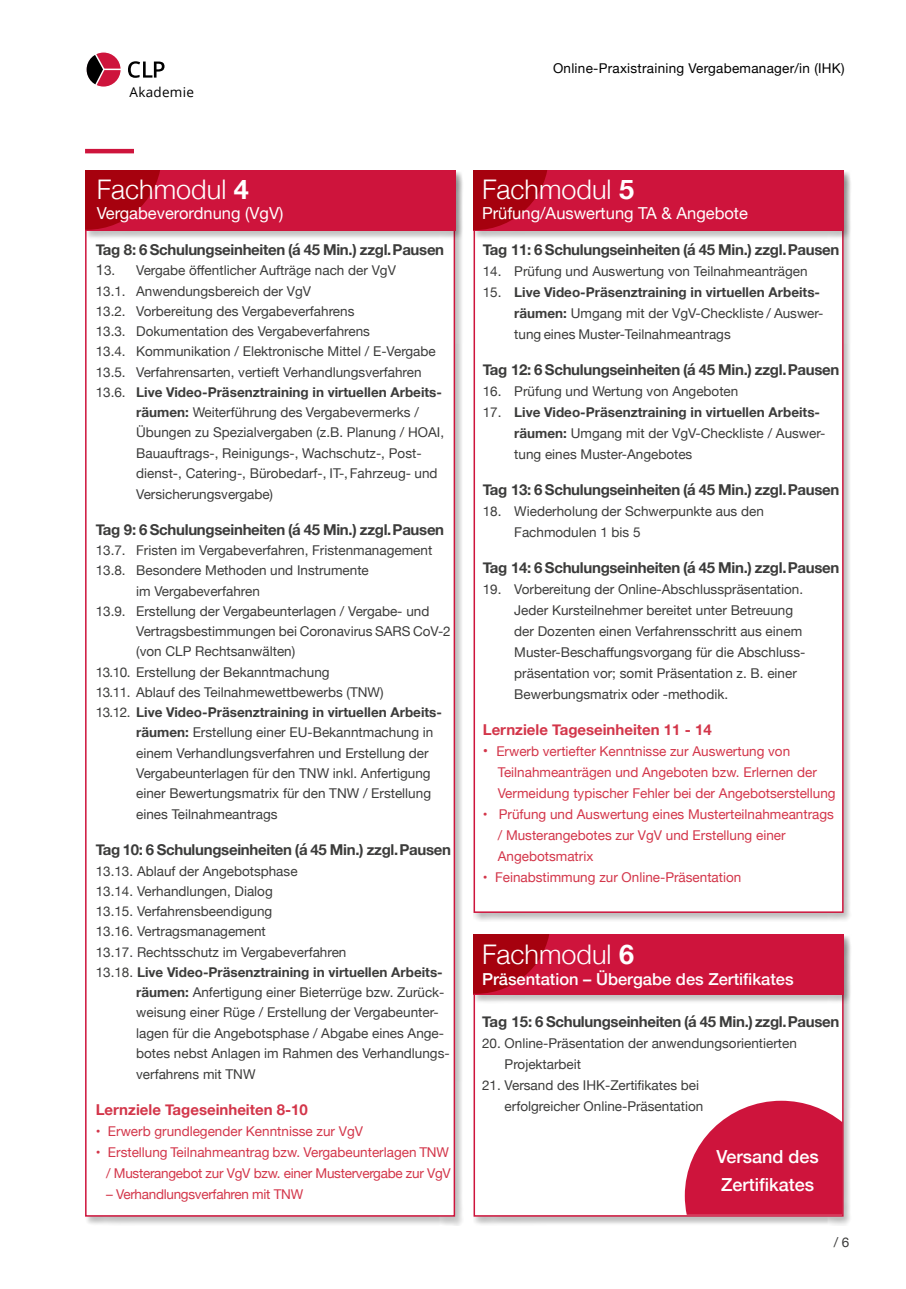
<style>
.page{position:relative;width:906px;height:1289px;background:#fff}
.page>*{position:absolute;margin:0;border:0;box-sizing:border-box;transform-origin:0 0}
.t1{font:300 27px "Helvetica Neue";color:#fff}
.t2{font:500 18px/28.5px "Helvetica Neue";color:#fff}
.t3{font:16.5px "Helvetica Neue";color:#fff}
.t4{font:500 16.5px "Helvetica Neue";color:#fff}
.t5{font:700 15px "Helvetica Neue";letter-spacing:-.02em;color:#3c3c3b}
.t6{font:700 15px "Helvetica Neue";color:#d3364a}
.t7{font:13.5px/21px "Helvetica Neue";color:#3c3c3b}
.t8{font:13.5px/21px "Helvetica Neue";color:#d3364a}
.t9{font:700 13.5px "Helvetica Neue";color:#3c3c3b}
.t10{font:13.5px/21px "Helvetica Neue";letter-spacing:-.02em;color:#d3364a;text-align:right}
.t11{font:13.5px "Helvetica Neue";letter-spacing:.02em;color:#000}
.t12{font:13.5px "Open Sans";letter-spacing:.02em;color:#000}
.s1{font-weight:700}
.s2{font-size:15px}
.s3{font-weight:400}
</style>
<div class="page">
<svg style="left:128px;top:61px;width:36px;height:17px"></svg>
<div style="left:85px;top:51px;width:37px;height:37px;border:2px solid #fff;border-radius:50%"></div>
<svg style="left:86px;top:52px;width:35px;height:36px"></svg>
<div style="left:473px;top:934px;width:379px;height:291px;background:#000;opacity:.25"></div>
<div style="left:473px;top:934px;width:370px;height:282px;background:#fff;border:2px solid #ce143c"></div>
<div style="left:473px;top:934px;width:379px;height:69px;background:#000;opacity:.25"></div>
<div style="left:473px;top:934px;width:370px;height:60px;background:#ce143c"></div>
<svg style="left:473px;top:934px;width:76px;height:59px"></svg>
<div style="left:473px;top:171px;width:379px;height:751px;background:#000;opacity:.25"></div>
<div style="left:473px;top:170px;width:370px;height:742px;background:#fff;border:2px solid #ce143c"></div>
<div style="left:473px;top:171px;width:379px;height:69px;background:#000;opacity:.25"></div>
<div style="left:473px;top:170px;width:370px;height:60px;background:#ce143c"></div>
<svg style="left:473px;top:170px;width:74px;height:60px"></svg>
<div style="left:85px;top:171px;width:378px;height:1054px;background:#000;opacity:.25"></div>
<div style="left:85px;top:170px;width:370px;height:1046px;background:#fff;border:2px solid #ce143c"></div>
<hr style="left:85px;top:149px;width:49px;height:4px;background:#ce143c">
<div style="left:85px;top:171px;width:378px;height:69px;background:#000;opacity:.25"></div>
<div style="left:85px;top:170px;width:370px;height:60px;background:#ce143c"></div>
<svg style="left:85px;top:170px;width:75px;height:60px"></svg>
<svg style="left:685px;top:1100px;width:157px;height:114px;background:#d43457"></svg>
<p class="t12" style="left:130px;top:83px;width:66px">Akademie</p>
<p class="t11" style="left:553px;top:58px;width:293px">Online-Praxistraining Vergabemanager/in (IHK)</p>
<h1 class="t1" style="left:97px;top:167px;width:154px">Fachmodul <span class="s1">4</span></h1>
<p class="t3" style="left:97px;top:201px;width:188px">Vergabeverordnung (VgV)</p>
<p class="t5" style="left:96px;top:238px;width:350px">Tag 8: 6 Schulungseinheiten (á 45 Min.) zzgl. Pausen</p>
<p class="t7" style="left:96px;top:261px;width:302px"><span class="s2">1</span>3. Vergabe öffentlicher Aufträge nach der VgV</p>
<p class="t7" style="left:96px;top:281px;width:217px">13.1. Anwendungsbereich der VgV</p>
<p class="t7" style="left:96px;top:301px;width:260px">13.2. Vorbereitung des Vergabeverfahrens</p>
<p class="t7" style="left:96px;top:321px;width:276px">13.3. Dokumentation des Vergabeverfahrens</p>
<p class="t7" style="left:96px;top:342px;width:341px">13.4. Kommunikation / Elektronische Mittel / E-Vergabe</p>
<p class="t7" style="left:96px;top:362px;width:327px">13.5. Verfahrensarten, vertieft Verhandlungsverfahren</p>
<p class="t9" style="left:96px;top:381px;width:348px"><span class="s3">13.6.</span> Live Video-Präsenztraining in virtuellen Arbeits-</p>
<p class="t7" style="left:136px;top:402px;width:284px"><span class="s1">räumen:</span> Weiterführung des Vergabevermerks /</p>
<p class="t7" style="left:136px;top:423px;width:309px">Übungen zu Spezialvergaben (z.B. Planung / HOAI,</p>
<p class="t7" style="left:136px;top:443px;width:287px">Bauauftrags-, Reinigungs-, Wachschutz-, Post-</p>
<p class="t7" style="left:136px;top:463px;width:303px">dienst-, Catering-, Bürobedarf-, IT-, Fahrzeug- und</p>
<p class="t7" style="left:136px;top:484px;width:138px">Versicherungsvergabe)</p>
<p class="t5" style="left:96px;top:517px;width:350px">Tag 9: 6 Schulungseinheiten (á 45 Min.) zzgl. Pausen</p>
<p class="t7" style="left:96px;top:540px;width:338px">13.7. Fristen im Vergabeverfahren, Fristenmanagement</p>
<p class="t7" style="left:96px;top:561px;width:275px">13.8. Besondere Methoden und Instrumente</p>
<p class="t7" style="left:136px;top:581px;width:125px">im Vergabeverfahren</p>
<p class="t7" style="left:96px;top:601px;width:335px">13.9. Erstellung der Vergabeunterlagen / Vergabe- und</p>
<p class="t7" style="left:136px;top:621px;width:316px">Vertragsbestimmungen bei Coronavirus SARS CoV-2</p>
<p class="t7" style="left:136px;top:642px;width:161px">(von CLP Rechtsanwälten)</p>
<p class="t7" style="left:96px;top:662px;width:235px">13.10. Erstellung der Bekanntmachung</p>
<p class="t7" style="left:96px;top:682px;width:289px">13.11. Ablauf des Teilnahmewettbewerbs (TNW)</p>
<p class="t9" style="left:96px;top:701px;width:348px"><span class="s3">13.12.</span> Live Video-Präsenztraining in virtuellen Arbeits-</p>
<p class="t7" style="left:136px;top:723px;width:299px"><span class="s1">räumen:</span> Erstellung einer EU-Bekanntmachung in</p>
<p class="t7" style="left:136px;top:743px;width:294px">einem Verhandlungsverfahren und Erstellung der</p>
<p class="t7" style="left:136px;top:763px;width:296px">Vergabeunterlagen für den TNW inkl. Anfertigung</p>
<p class="t7" style="left:136px;top:783px;width:296px">einer Bewertungsmatrix für den TNW / Erstellung</p>
<p class="t7" style="left:136px;top:804px;width:143px">eines Teilnahmeantrags</p>
<p class="t5" style="left:96px;top:838px;width:357px">Tag 10: 6 Schulungseinheiten (á 45 Min.) zzgl. Pausen</p>
<p class="t7" style="left:96px;top:861px;width:203px">13.13. Ablauf der Angebotsphase</p>
<p class="t7" style="left:96px;top:881px;width:179px">13.14. Verhandlungen, Dialog</p>
<p class="t7" style="left:96px;top:901px;width:178px">13.15. Verfahrensbeendigung</p>
<p class="t7" style="left:96px;top:921px;width:172px">13.16. Vertragsmanagement</p>
<p class="t7" style="left:96px;top:942px;width:252px">13.17. Rechtsschutz im Vergabeverfahren</p>
<p class="t9" style="left:96px;top:961px;width:348px"><span class="s3">13.18.</span> Live Video-Präsenztraining in virtuellen Arbeits-</p>
<p class="t7" style="left:136px;top:982px;width:310px"><span class="s1">räumen:</span> Anfertigung einer Bieterrüge bzw. Zurück-</p>
<p class="t7" style="left:136px;top:1002px;width:304px">weisung einer Rüge / Erstellung der Vergabeunter-</p>
<p class="t7" style="left:136px;top:1023px;width:309px">lagen für die Angebotsphase / Abgabe eines Ange-</p>
<p class="t7" style="left:136px;top:1043px;width:315px">botes nebst Anlagen im Rahmen des Verhandlungs-</p>
<p class="t7" style="left:136px;top:1064px;width:121px">verfahrens mit TNW</p>
<p class="t6" style="left:96px;top:1097px;width:214px">Lernziele Tageseinheiten 8-10</p>
<p class="t8" style="left:96px;top:1121px;width:269px">• Erwerb grundlegender Kenntnisse zur VgV</p>
<p class="t10" style="left:96px;top:1142px;width:356px">• Erstellung Teilnahmeantrag bzw. Vergabeunterlagen TNW / Musterangebot zur VgV bzw. einer Mustervergabe zur VgV</p>
<p class="t10" style="left:106px;top:1184px;width:198px">– Verhandlungsverfahren mit TNW</p>
<h1 class="t1" style="left:482px;top:167px;width:154px">Fachmodul <span class="s1">5</span></h1>
<p class="t3" style="left:482px;top:201px;width:267px">Prüfung/Auswertung TA &amp; Angebote</p>
<p class="t5" style="left:483px;top:238px;width:358px">Tag 11: 6 Schulungseinheiten (á 45 Min.) zzgl. Pausen</p>
<p class="t7" style="left:483px;top:261px;width:326px">14. Prüfung und Auswertung von Teilnahmeanträgen</p>
<p class="t7" style="left:514px;top:282px;width:311px;text-indent:-31px">15. <span class="s1">Live Video-Präsenztraining in virtuellen Arbeits&shy;räumen:</span> Umgang mit der VgV-Checkliste / Auswer&shy;tung eines Muster-Teilnahmeantrags</p>
<p class="t5" style="left:483px;top:358px;width:358px">Tag 12: 6 Schulungseinheiten (á 45 Min.) zzgl. Pausen</p>
<p class="t7" style="left:483px;top:381px;width:257px">16. Prüfung und Wertung von Angeboten</p>
<p class="t7" style="left:514px;top:402px;width:313px;text-indent:-31px">17. <span class="s1">Live Video-Präsenztraining in virtuellen Arbeits&shy;räumen:</span> Umgang mit der VgV-Checkliste / Auswer&shy;tung eines Muster-Angebotes</p>
<p class="t5" style="left:483px;top:478px;width:358px">Tag 13: 6 Schulungseinheiten (á 45 Min.) zzgl. Pausen</p>
<p class="t7" style="left:514px;top:501px;width:251px;text-indent:-31px">18. Wiederholung der Schwerpunkte aus den<br>Fachmodulen 1 bis 5</p>
<p class="t5" style="left:483px;top:556px;width:358px">Tag 14: 6 Schulungseinheiten (á 45 Min.) zzgl. Pausen</p>
<p class="t7" style="left:514px;top:579px;width:292px;text-indent:-31px">19. Vorbereitung der Online-Abschlusspräsentation.<br>Jeder Kursteilnehmer bereitet unter Betreuung der Dozenten einen Verfahrensschritt aus einem Muster-Beschaffungsvorgang für die Abschluss&shy;präsentation vor; somit Präsentation z. B. einer Bewerbungsmatrix oder -methodik.</p>
<p class="t6" style="left:483px;top:718px;width:230px">Lernziele Tageseinheiten 11 - 14</p>
<p class="t8" style="left:498px;top:741px;width:339px;text-indent:-15px"><span class="s2">•</span> Erwerb vertiefter Kenntnisse zur Auswertung von<br>Teilnahmeanträgen und Angeboten bzw. Erlernen der<br>Vermeidung typischer Fehler bei der Angebotserstellung</p>
<p class="t8" style="left:498px;top:804px;width:338px;text-indent:-15px">• Prüfung und Auswertung eines Musterteilnahmeantrags / Musterangebotes zur VgV und Erstellung einer<br>Angebotsmatrix</p>
<p class="t8" style="left:483px;top:867px;width:260px">• Feinabstimmung zur Online-Präsentation</p>
<h1 class="t1" style="left:482px;top:932px;width:154px">Fachmodul <span class="s1">6</span></h1>
<p class="t4" style="left:482px;top:966px;width:313px">Präsentation – Übergabe des Zertifikates</p>
<p class="t5" style="left:482px;top:1010px;width:359px">Tag 15: 6 Schulungseinheiten (á 45 Min.) zzgl. Pausen</p>
<p class="t7" style="left:504px;top:1033px;width:294px;text-indent:-23px">20. Online-Präsentation der anwendungsorientierten<br>Projektarbeit</p>
<p class="t7" style="left:504px;top:1075px;width:200px;text-indent:-23px">21. Versand des IHK-Zertifikates bei erfolgreicher Online-Präsentation</p>
<h2 class="t2" style="left:716px;top:1140px;width:104px">Versand des<br>Zertifikates</h2>
<p class="t7" style="left:833px;top:1231px;width:17px">/ 6</p>
</div>
